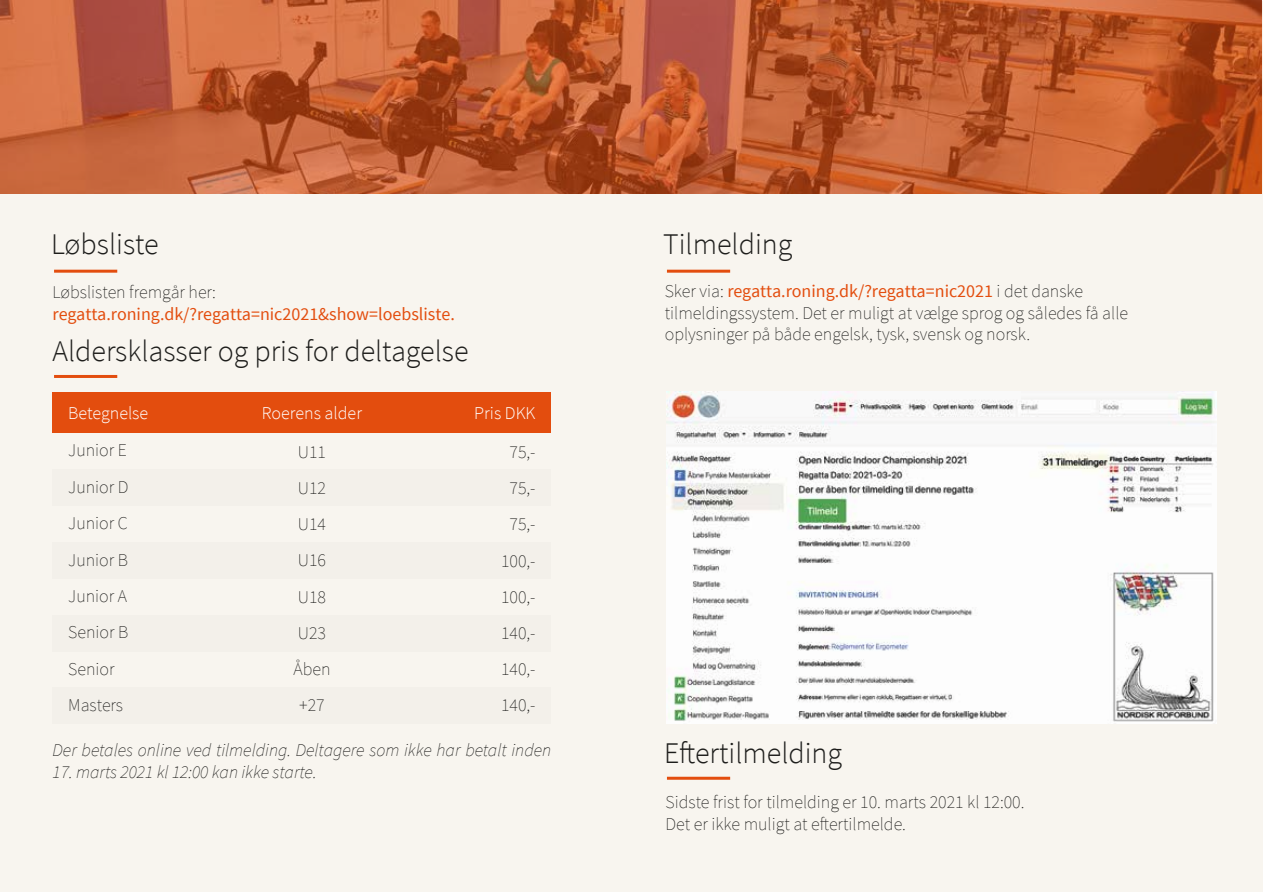
<style>
.page{position:relative;width:1263px;height:893px;background:#fff}
.page>*{position:absolute;margin:0;border:0;box-sizing:border-box;transform-origin:0 0}
.t1{font:300 30px "Source Sans Pro";color:#1d1d1b}
.t2{font:200 18px/36.2px "Source Sans Pro";color:#1d1d1b}
.t3{font:italic 200 18px "Source Sans Pro";color:#1d1d1b}
.t4{font:18px "Source Sans Pro";color:#e34d0e}
.t5{font:300 18px "Source Sans Pro";color:#fff}
.s1{font-weight:400;color:#e34d0e}
</style>
<div class="page">
<div style="left:0;top:1px;width:1263px;height:891px;background:#f8f5ef"></div>
<img style="left:667px;top:392px;width:549px;height:332px">
<div style="left:53px;top:392px;width:498px;height:41px;background:#e34d0e"></div>
<div style="left:53px;top:469px;width:498px;height:37px;background:#f3f0ea"></div>
<div style="left:53px;top:542px;width:498px;height:36px;background:#f3f0ea"></div>
<div style="left:53px;top:615px;width:498px;height:36px;background:#f3f0ea"></div>
<div style="left:53px;top:688px;width:498px;height:36px;background:#f3f0ea"></div>
<hr style="left:54px;top:270px;width:63px;height:3px;background:#e34d0e">
<hr style="left:54px;top:375px;width:63px;height:3px;background:#e34d0e">
<hr style="left:667px;top:270px;width:63px;height:3px;background:#e34d0e">
<hr style="left:667px;top:777px;width:63px;height:3px;background:#e34d0e">
<svg style="left:0;top:0;width:1262px;height:193px"></svg>
<h1 class="t1" style="left:51px;top:226px;width:109px">Løbsliste</h1>
<p class="t2" style="left:53px;top:274px;width:165px">Løbslisten fremgår her:</p>
<p class="t4" style="left:53px;top:303px;width:404px">regatta.roning.dk/?regatta=nic2021&amp;show=loebsliste.</p>
<h1 class="t1" style="left:53px;top:333px;width:417px">Aldersklasser og pris for deltagelse</h1>
<p class="t5" style="left:68px;top:402px;width:82px">Betegnelse</p>
<p class="t5" style="left:262px;top:402px;width:102px">Roerens alder</p>
<p class="t5" style="left:474px;top:402px;width:63px">Pris DKK</p>
<p class="t2" style="left:298px;top:434px;width:30px">U11<br>U12</p>
<p class="t2" style="left:68px;top:432px;width:62px">Junior E<br>Junior D<br>Junior C<br>Junior B<br>Junior A<br>Senior B<br>Senior<br>Masters</p>
<p class="t2" style="left:501px;top:434px;width:36px;text-align:center">75,-<br>75,-<br>75,-<br>100,-</p>
<p class="t2" style="left:298px;top:506px;width:30px">U14</p>
<p class="t2" style="left:298px;top:542px;width:30px">U16</p>
<p class="t2" style="left:293px;top:579px;width:39px;text-align:center">U18<br>U23<br>Åben +27</p>
<p class="t2" style="left:501px;top:579px;width:36px">100,-</p>
<p class="t2" style="left:501px;top:615px;width:36px;text-align:justify">140,- 140,- 140,-</p>
<p class="t3" style="left:53px;top:740px;width:500px">Der betales online ved tilmelding. Deltagere som ikke har betalt inden</p>
<p class="t3" style="left:53px;top:761px;width:266px">17. marts 2021 kl 12:00 kan ikke starte.</p>
<h1 class="t1" style="left:663px;top:226px;width:131px">Tilmelding</h1>
<p class="t2" style="left:665px;top:280px;width:465px;line-height:21.6px">Sker via: <span class="s1">regatta.roning.dk/?regatta=nic2021</span> i det danske tilmeldingssystem. Det er muligt at vælge sprog og således få alle oplysninger på både engelsk, tysk, svensk og norsk.</p>
<h1 class="t1" style="left:664px;top:735px;width:180px">Eftertilmelding</h1>
<p class="t2" style="left:666px;top:791px;width:360px;line-height:21.6px">Sidste frist for tilmelding er 10. marts 2021 kl 12:00.<br>Det er ikke muligt at eftertilmelde.</p>
</div>
